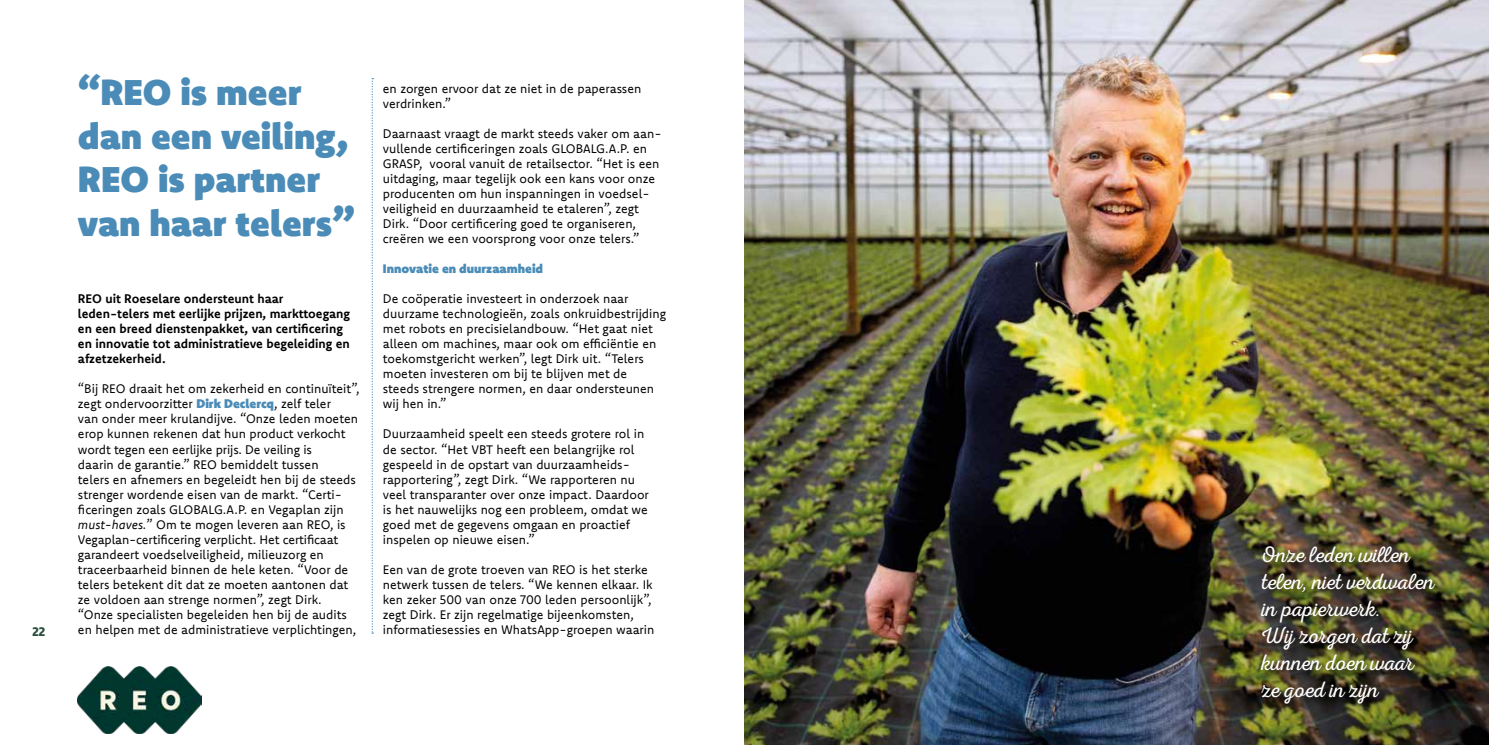
<style>
.page{position:relative;width:1489px;height:745px;background:#fff}
.page>*{position:absolute;margin:0;border:0;box-sizing:border-box;transform-origin:0 0}
.t1{font:900 36.25px/43.5px "Komet";color:#4a8cb7}
.t2{font:22.5px/27px "Nexa Rust Script L 0";color:#fff}
.t3{font:12.5px/15px "Komet";color:#000}
.t4{font:700 12.5px/15px "Komet";color:#000}
.t5{font:900 12.5px "Komet";color:#4a8cb7}
.t6{font:800 12.5px "Komet";color:#294f3d}
.s1{font-weight:900;color:#4a8cb7}
.s2{font-style:italic}
</style>
<div class="page">
<img style="left:744px;top:0;width:744px;height:744px">
<div style="left:1259px;top:544px;width:187px;height:170px;background:#000;opacity:.75"></div>
<img style="left:78px;top:666px;width:124px;height:67px">
<svg style="left:371px;top:78px;width:2px;height:555px"></svg>
<p class="t6" style="left:33px;top:622px;width:14px">22</p>
<h1 class="t1" style="left:78px;top:70px;width:279px">“REO is meer dan een veiling,<br>REO is partner van haar telers”</h1>
<p class="t4" style="left:78px;top:291px;width:273px">REO uit Roeselare ondersteunt haar leden-telers met eerlijke prijzen, markttoegang en een breed dienstenpakket, van certificering en innovatie tot administratieve begeleiding en afzetzekerheid.</p>
<p class="t3" style="left:78px;top:381px;width:283px">“Bij REO draait het om zekerheid en continuïteit”, zegt ondervoorzitter <span class="s1">Dirk Declercq</span>, zelf teler<br>van onder meer krulandijve. “Onze leden moeten erop kunnen rekenen dat hun product verkocht wordt tegen een eerlijke prijs. De veiling is<br>daarin de garantie.” REO bemiddelt tussen<br>telers en afnemers en begeleidt hen bij de steeds strenger wordende eisen van de markt. “Certi&shy;ficeringen zoals GLOBALG.A.P. en Vegaplan zijn <span class="s2">must-haves.</span>” Om te mogen leveren aan REO, is Vegaplan-certificering verplicht. Het certificaat garandeert voedselveiligheid, milieuzorg en traceerbaarheid binnen de hele keten. “Voor de telers betekent dit dat ze moeten aantonen dat ze voldoen aan strenge normen”, zegt Dirk. “Onze specialisten begeleiden hen bij de audits en helpen met de administratieve verplichtingen,</p>
<p class="t3" style="left:383px;top:81px;width:260px">en zorgen ervoor dat ze niet in de paperassen verdrinken.”</p>
<p class="t3" style="left:383px;top:126px;width:280px">Daarnaast vraagt de markt steeds vaker om aan&shy;vullende certificeringen zoals GLOBALG.A.P. en GRASP, vooral vanuit de retailsector. “Het is een uitdaging, maar tegelijk ook een kans voor onze producenten om hun inspanningen in voedsel&shy;veiligheid en duurzaamheid te etaleren”, zegt Dirk. “Door certificering goed te organiseren, creëren we een voorsprong voor onze telers.”</p>
<p class="t5" style="left:383px;top:260px;width:162px">Innovatie en duurzaamheid</p>
<p class="t3" style="left:383px;top:291px;width:285px">De coöperatie investeert in onderzoek naar duurzame technologieën, zoals onkruidbestrijding met robots en precisielandbouw. “Het gaat niet alleen om machines, maar ook om efficiëntie en toekomstgericht werken”, legt Dirk uit. “Telers moeten investeren om bij te blijven met de steeds strengere normen, en daar ondersteunen wij hen in.”</p>
<p class="t3" style="left:383px;top:426px;width:267px">Duurzaamheid speelt een steeds grotere rol in de sector. “Het VBT heeft een belangrijke rol gespeeld in de opstart van duurzaamheids&shy;rapportering”, zegt Dirk. “We rapporteren nu veel transparanter over onze impact. Daardoor is het nauwelijks nog een probleem, omdat we goed met de gegevens omgaan en proactief inspelen op nieuwe eisen.”</p>
<p class="t3" style="left:383px;top:561px;width:273px">Een van de grote troeven van REO is het sterke netwerk tussen de telers. “We kennen elkaar. Ik ken zeker 500 van onze 700 leden persoonlijk”, zegt Dirk. Er zijn regelmatige bijeenkomsten, informatiesessies en WhatsApp-groepen waarin</p>
<h2 class="t2" style="left:1261px;top:543px;width:174px">Onze leden willen telen, niet verdwalen in papierwerk.<br>Wij zorgen dat zij kunnen doen waar ze goed in zijn</h2>
</div>
